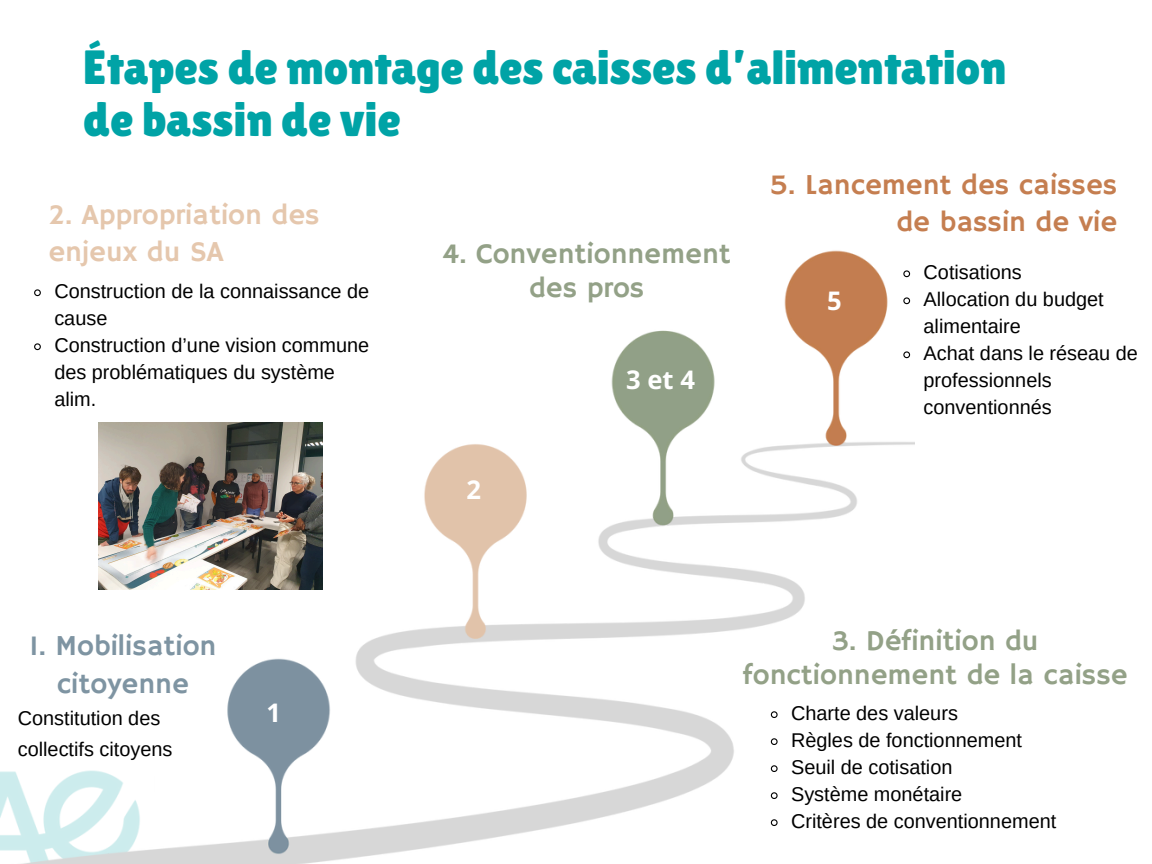
<style>
.page{position:relative;width:1152px;height:864px;background:#fff}
.page>*{position:absolute;margin:0;border:0;box-sizing:border-box;transform-origin:0 0}
.t1{font:48px/51.8px "Lilita One";letter-spacing:-.005em;color:#00a3a6}
.t2{font:28.8px/33.8px "Hammersmith One";color:#93a187;text-align:center}
.t3{font:28.8px/37.2px "Hammersmith One";color:#c57e50;text-align:right}
.t4{font:28.8px/37.2px "Hammersmith One";color:#e5c7ad}
.t5{font:28.8px/37.2px "Hammersmith One";color:#7e94a2;text-align:center}
.t6{font:28.8px "Arial MT Pro";color:#000}
.t7{font:700 25.65px "Open Sans";color:#fff}
.t8{font:19.95px/27px "Arimo";color:#000}
</style>
<div class="page">
<img style="left:0;top:250px;width:914px;height:614px">
<div style="left:18px;top:275px;width:363px;height:150px;background:#fff"></div>
<svg style="left:34px;top:289px;width:7px;height:8px"></svg>
<svg style="left:34px;top:343px;width:7px;height:8px"></svg>
<svg style="left:770px;top:710px;width:8px;height:9px"></svg>
<svg style="left:770px;top:737px;width:8px;height:9px"></svg>
<svg style="left:770px;top:764px;width:8px;height:9px"></svg>
<svg style="left:770px;top:791px;width:8px;height:9px"></svg>
<svg style="left:770px;top:818px;width:8px;height:9px"></svg>
<svg style="left:903px;top:270px;width:8px;height:8px"></svg>
<svg style="left:903px;top:297px;width:8px;height:8px"></svg>
<svg style="left:903px;top:351px;width:8px;height:8px"></svg>
<img style="left:98px;top:422px;width:224px;height:168px">
<p class="t1" style="left:83px;top:42px;width:925px">Étapes de montage des caisses d’alimentation de bassin de vie</p>
<p class="t4" style="left:48px;top:197px;width:273px">2. Appropriation des enjeux du SA</p>
<p class="t8" style="left:54px;top:277px;width:316px">Construction de la connaissance de cause</p>
<p class="t8" style="left:54px;top:331px;width:316px">Construction d’une vision commune des problématiques du système alim.</p>
<p class="t5" style="left:29px;top:629px;width:189px">1. Mobilisation citoyenne</p>
<p class="t8" style="left:18px;top:703px;width:156px;line-height:30.3px">Constitution des collectifs citoyens</p>
<h3 class="t7" style="left:267px;top:694px;width:16px">1</h3>
<h2 class="t2" style="left:443px;top:238px;width:290px">4. Conventionnement des pros</h2>
<p class="t7" style="left:466px;top:472px;width:16px">2</p>
<p class="t7" style="left:626px;top:362px;width:70px">3 et 4</p>
<p class="t3" style="left:769px;top:167px;width:350px">5. Lancement des caisses de bassin de vie</p>
<h4 class="t7" style="left:827px;top:282px;width:16px">5</h4>
<p class="t8" style="left:924px;top:258px;width:100px">Cotisations</p>
<h3 class="t8" style="left:924px;top:285px;width:182px">Allocation du budget alimentaire</h3>
<p class="t8" style="left:924px;top:339px;width:216px">Achat dans le réseau de professionnels conventionnés</p>
<p class="t2" style="left:743px;top:625px;width:386px">3. Définition du fonctionnement de la caisse</p>
<p class="t8" style="left:791px;top:699px;width:168px">Charte des valeurs</p>
<p class="t8" style="left:791px;top:726px;width:232px">Règles de fonctionnement</p>
<p class="t8" style="left:791px;top:753px;width:163px">Seuil de cotisation</p>
<p class="t8" style="left:791px;top:780px;width:173px">Système monétaire</p>
<p class="t8" style="left:791px;top:807px;width:267px">Critères de conventionnement</p>
<h1 class="t6" style="left:875px;top:806px;width:53px">‹N°›</h1>
</div>
